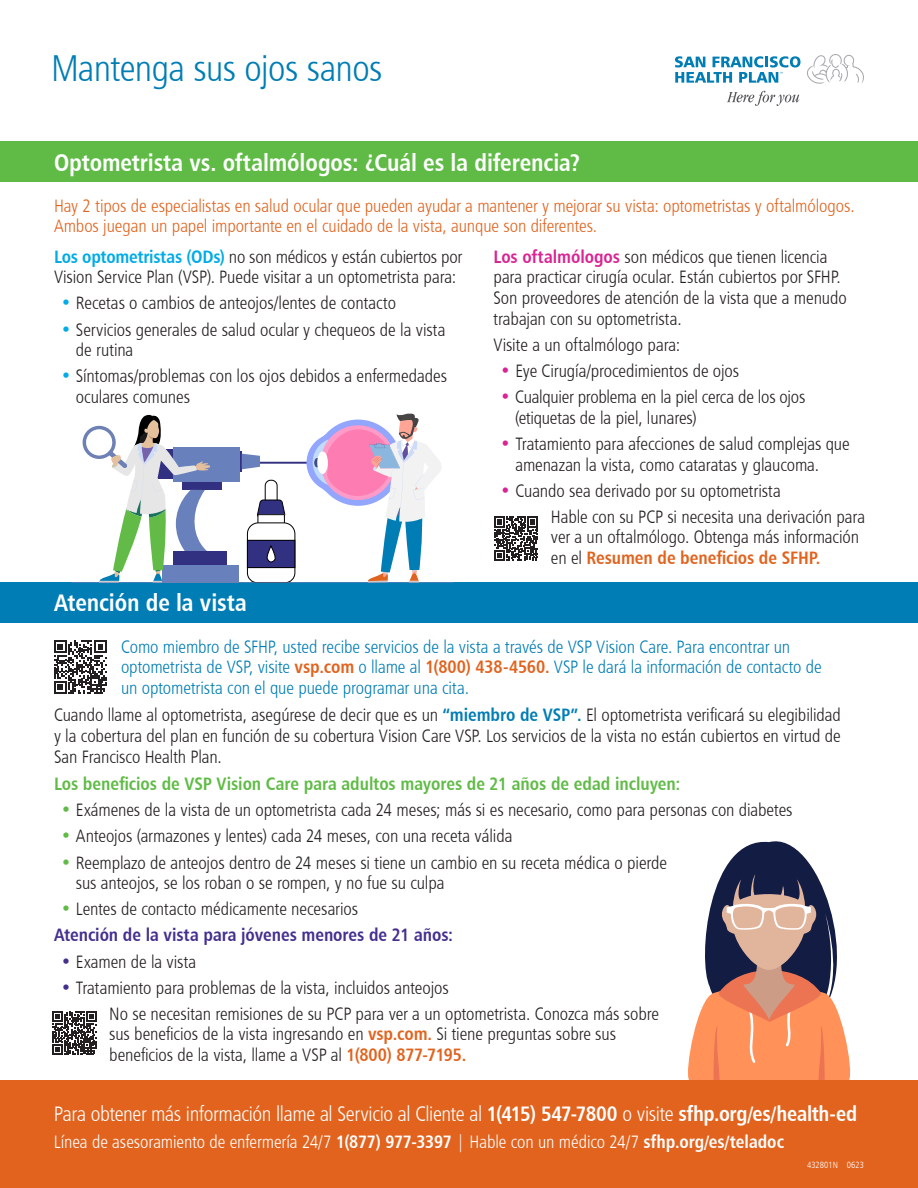
<style>
.page{position:relative;width:918px;height:1188px;background:#fff}
.page>*{position:absolute;margin:0;border:0;box-sizing:border-box;transform-origin:0 0}
.t1{font:37.5px "Humanist 777 BT Light Condensed B";letter-spacing:-.015em;color:#007db5}
.Bar_head{font:24px "Humanist 777 BT Bold Condensed B";letter-spacing:-.005em;color:#fff}
.t2{font:21px "Humanist 777 BT Light Condensed B";letter-spacing:-.015em;color:#fff}
.bullet{font:18px/20.7px "Humanist 777 BT Light Condensed B";letter-spacing:-.005em;color:#231f20}
.t3{font:18px/20.7px "Humanist 777 BT Light Condensed B";letter-spacing:-.005em;color:#007db5}
.t4{font:18px/20.7px "Humanist 777 BT Light Condensed B";letter-spacing:-.005em;color:#e1631e}
.t5{font:18px "Humanist 777 BT Light Condensed B";letter-spacing:-.005em;color:#fff}
.Subhead{font:18px "Humanist 777 BT Bold Condensed B";letter-spacing:-.005em;color:#60bb46}
.Subhead-2{font:18px "Humanist 777 BT Bold Condensed B";letter-spacing:-.005em;color:#442f8f}
.t6{font:9px "Humanist 777 BT Light Condensed B";color:#fff}
.s1{font-family:"Humanist 777 BT Bold Condensed B";color:#da2492}
.s2{font-family:"Humanist 777 BT Bold Condensed B";color:#e1631e}
.s3{font-family:"Humanist 777 BT Bold Condensed B";color:#00abe7}
.s4{font-family:"Humanist 777 BT Bold Condensed B";color:#007db5}
.s5{font-family:"Humanist 777 BT Bold Condensed B";color:#60bb46}
.s6{font-family:"Humanist 777 BT Bold Condensed B";color:#442f8f}
.s7{font-family:"Humanist 777 BT Bold Condensed B"}
</style>
<div class="page">
<div style="left:0;top:1080px;width:918px;height:108px;background:#e1631e"></div>
<svg style="left:675px;top:56px;width:125px;height:27px"></svg>
<svg style="left:727px;top:91px;width:72px;height:15px"></svg>
<svg style="left:807px;top:54px;width:57px;height:30px"></svg>
<div style="left:0;top:142px;width:918px;height:40px;background:#60bb46"></div>
<div style="left:0;top:582px;width:918px;height:41px;background:#007db5"></div>
<svg style="left:54px;top:640px;width:53px;height:54px"></svg>
<svg style="left:257px;top:480px;width:28px;height:38px"></svg>
<div style="left:258px;top:515px;width:26px;height:9px;background:#fff"></div>
<div style="left:247px;top:523px;width:48px;height:59px;border:1px solid #000;border-radius:10px"></div>
<div style="left:247px;top:540px;width:48px;height:28px;background:#323080"></div>
<div style="left:247px;top:540px;width:48px;height:28px;border:1px solid #000"></div>
<svg style="left:267px;top:546px;width:9px;height:16px"></svg>
<hr style="left:259px;top:462px;width:90px;height:2px;background:#323080">
<div style="left:162px;top:565px;width:76px;height:17px;background:#6880bc"></div>
<svg style="left:239px;top:451px;width:3px;height:20px"></svg>
<svg style="left:242px;top:454px;width:18px;height:15px"></svg>
<div style="left:173px;top:447px;width:66px;height:35px;background:#6880bc"></div>
<div style="left:174px;top:551px;width:53px;height:14px;background:#323080"></div>
<svg style="left:82px;top:414px;width:140px;height:168px"></svg>
<svg style="left:307px;top:414px;width:134px;height:168px"></svg>
<svg style="left:688px;top:841px;width:162px;height:239px"></svg>
<svg style="left:494px;top:517px;width:44px;height:44px"></svg>
<svg style="left:53px;top:1011px;width:43px;height:44px"></svg>
<p class="t1" style="left:51px;top:45px;width:333px">Mantenga sus ojos sanos</p>
<p class="Bar_head" style="left:54px;top:148px;width:528px">Optometrista vs. oftalmólogos: ¿Cuál es la diferencia?</p>
<p class="t4" style="left:54px;top:195px;width:802px">Hay 2 tipos de especialistas en salud ocular que pueden ayudar a mantener y mejorar su vista: optometristas y oftalmólogos.<br>Ambos juegan un papel importante en el cuidado de la vista, aunque son diferentes.</p>
<p class="bullet" style="left:494px;top:246px;width:355px"><span class="s1">Los oftalmólogos</span> son médicos que tienen licencia para practicar cirugía ocular. Están cubiertos por SFHP.<br>Son proveedores de atención de la vista que a menudo trabajan con su optometrista.</p>
<p class="bullet" style="left:494px;top:334px;width:188px">Visite a un oftalmólogo para:</p>
<p class="bullet" style="left:500px;top:360px;width:240px"><span class="s1">•</span> Eye Cirugía/procedimientos de ojos</p>
<p class="bullet" style="left:515px;top:386px;width:292px;text-indent:-15px"><span class="s1">•</span> Cualquier problema en la piel cerca de los ojos (etiquetas de la piel, lunares)</p>
<p class="bullet" style="left:515px;top:433px;width:336px;text-indent:-15px"><span class="s1">•</span> Tratamiento para afecciones de salud complejas que amenazan la vista, como cataratas y glaucoma.</p>
<p class="bullet" style="left:500px;top:480px;width:282px"><span class="s1">•</span> Cuando sea derivado por su optometrista</p>
<p class="bullet" style="left:551px;top:506px;width:316px">Hable con su PCP si necesita una derivación para ver a un oftalmólogo. Obtenga más información en el <span class="s2">Resumen de beneficios de SFHP.</span></p>
<p class="bullet" style="left:54px;top:246px;width:410px"><span class="s3">Los optometristas (ODs)</span> no son médicos y están cubiertos por<br>Vision Service Plan (VSP). Puede visitar a un optometrista para:</p>
<p class="bullet" style="left:61px;top:293px;width:337px"><span class="s3">•</span> Recetas o cambios de anteojos/lentes de contacto</p>
<p class="bullet" style="left:76px;top:319px;width:371px;text-indent:-15px"><span class="s3">•</span> Servicios generales de salud ocular y chequeos de la vista de rutina</p>
<p class="bullet" style="left:76px;top:365px;width:373px;text-indent:-15px"><span class="s3">•</span> Síntomas/problemas con los ojos debidos a enfermedades oculares comunes</p>
<p class="Bar_head" style="left:54px;top:588px;width:194px">Atención de la vista</p>
<p class="t3" style="left:121px;top:636px;width:702px">Como miembro de SFHP, usted recibe servicios de la vista a través de VSP Vision Care. Para encontrar un optometrista de VSP, visite <span class="s2">vsp.com</span> o llame al <span class="s2">1(800) 438-4560.</span> VSP le dará la información de contacto de un optometrista con el que puede programar una cita.</p>
<p class="bullet" style="left:54px;top:704px;width:789px;text-align:justify">Cuando llame al optometrista, asegúrese de decir que es un <span class="s4">“miembro de VSP”.</span> El optometrista verificará su elegibilidad y la cobertura del plan en función de su cobertura Vision Care VSP. Los servicios de la vista no están cubiertos en virtud de San Francisco Health Plan.</p>
<p class="Subhead" style="left:54px;top:773px;width:628px">Los beneficios de VSP Vision Care para adultos mayores de 21 años de edad incluyen:</p>
<p class="bullet" style="left:61px;top:799px;width:733px"><span class="s5">•</span> Exámenes de la vista de un optometrista cada 24 meses; más si es necesario, como para personas con diabetes</p>
<p class="bullet" style="left:61px;top:826px;width:453px"><span class="s5">•</span> Anteojos (armazones y lentes) cada 24 meses, con una receta válida</p>
<p class="bullet" style="left:76px;top:852px;width:593px;text-indent:-15px"><span class="s5">•</span> Reemplazo de anteojos dentro de 24 meses si tiene un cambio en su receta médica o pierde sus anteojos, se los roban o se rompen, y no fue su culpa</p>
<p class="bullet" style="left:61px;top:898px;width:299px"><span class="s5">•</span> Lentes de contacto médicamente necesarios</p>
<p class="Subhead-2" style="left:54px;top:924px;width:401px">Atención de la vista para jóvenes menores de 21 años:</p>
<p class="bullet" style="left:61px;top:951px;width:137px"><span class="s6">•</span> Examen de la vista</p>
<p class="bullet" style="left:61px;top:977px;width:390px"><span class="s6">•</span> Tratamiento para problemas de la vista, incluidos anteojos</p>
<p class="bullet" style="left:109px;top:1003px;width:551px">No se necesitan remisiones de su PCP para ver a un optometrista. Conozca más sobre sus beneficios de la vista ingresando en <span class="s2">vsp.com.</span> Si tiene preguntas sobre sus beneficios de la vista, llame a VSP al <span class="s2">1(800) 877-7195.</span></p>
<p class="t2" style="left:54px;top:1100px;width:805px">Para obtener más información llame al Servicio al Cliente al <span class="s7">1(415) 547-7800</span> o visite <span class="s7">sfhp.org/es/health-ed</span></p>
<p class="t5" style="left:54px;top:1130px;width:732px">Línea de asesoramiento de enfermería 24/7 <span class="s7">1(877) 977-3397</span> | Hable con un médico 24/7 <span class="s7">sfhp.org/es/teladoc</span></p>
<p class="t6" style="left:807px;top:1159px;width:59px">432801N 0623</p>
</div>
